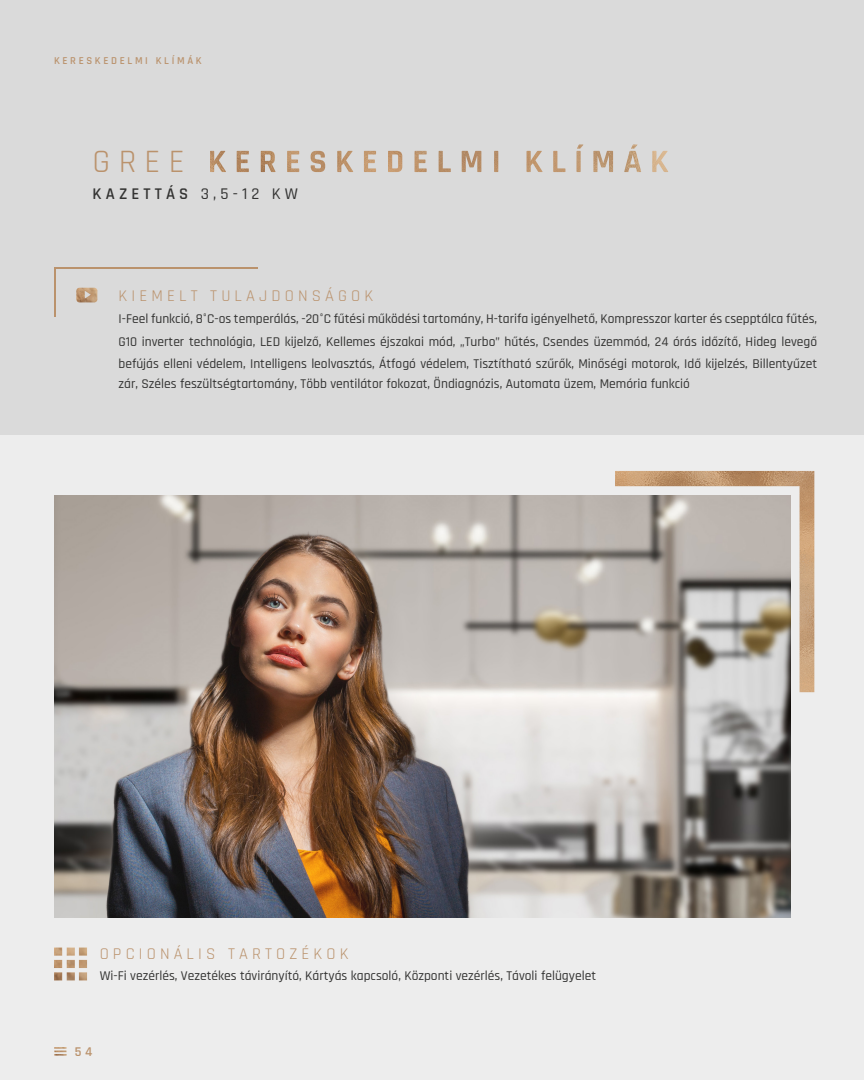
<style>
.page{position:relative;width:864px;height:1080px;background:#fff}
.page>*{position:absolute;margin:0;border:0;box-sizing:border-box;transform-origin:0 0}
.t1{font:33px "Rajdhani";color:#ba926c}
.t2{font:16.5px "Rajdhani";letter-spacing:.25em;color:#ba926c}
.t3{font:600 16.5px "Rajdhani";letter-spacing:.25em;color:#333332}
.t4{font:500 13.5px/22.5px "Rajdhani";color:#333332;text-align:justify}
.t5{font:600 13.5px "Rajdhani";color:#ba926c}
.t6{font:600 10.65px "Rajdhani";letter-spacing:.25em;color:#ba926c}
.s1{font-weight:500}
</style>
<div class="page">
<div style="left:0;top:0;width:863px;height:1080px;background:#dadada"></div>
<div style="left:0;top:435px;width:863px;height:645px;background:#ededed"></div>
<img style="left:54px;top:495px;width:736px;height:422px">
<img style="left:614px;top:471px;width:200px;height:221px">
<hr style="left:54px;top:268px;width:203px;height:1px;background:#ba926c">
<hr style="left:54px;top:268px;width:1px;height:48px;background:#ba926c">
<img style="left:76px;top:288px;width:21px;height:14px">
<img style="left:54px;top:948px;width:33px;height:33px">
<img style="left:461px;top:144px;width:207px;height:28px">
<svg style="left:54px;top:1047px;width:13px;height:9px"></svg>
<p class="t6" style="left:54px;top:54px;width:149px">KERESKEDELMI KLÍMÁK</p>
<p class="t1" style="left:93px;top:143px;width:93px">GREE</p>
<p class="t3" style="left:93px;top:184px;width:207px">KAZETTÁS <span class="s1">3,5-12 KW</span></p>
<p class="t2" style="left:118px;top:286px;width:256px">KIEMELT TULAJDONSÁGOK</p>
<p class="t4" style="left:118px;top:308px;width:699px">I-Feel funkció, 8°C-os temperálás, -20°C fűtési működési tartomány, H-tarifa igényelhető, Kompresszor karter és csepptálca fűtés, G10 inverter technológia, LED kijelző, Kellemes éjszakai mód, „Turbo” hűtés, Csendes üzemmód, 24 órás időzítő, Hideg levegő befújás elleni védelem, Intelligens leolvasztás, Átfogó védelem, Tisztítható szűrők, Minőségi motorok, Idő kijelzés, Billentyűzet</p>
<p class="t4" style="left:118px;top:373px;width:572px">zár, Széles feszültségtartomány, Több ventilátor fokozat, Öndiagnózis, Automata üzem, Memória funkció</p>
<p class="t2" style="left:100px;top:945px;width:250px">OPCIONÁLIS TARTOZÉKOK</p>
<p class="t4" style="left:100px;top:964px;width:497px">Wi-Fi vezérlés, Vezetékes távirányító, Kártyás kapcsoló, Központi vezérlés, Távoli felügyelet</p>
<p class="t5" style="left:75px;top:1043px;width:19px">54</p>
</div>
